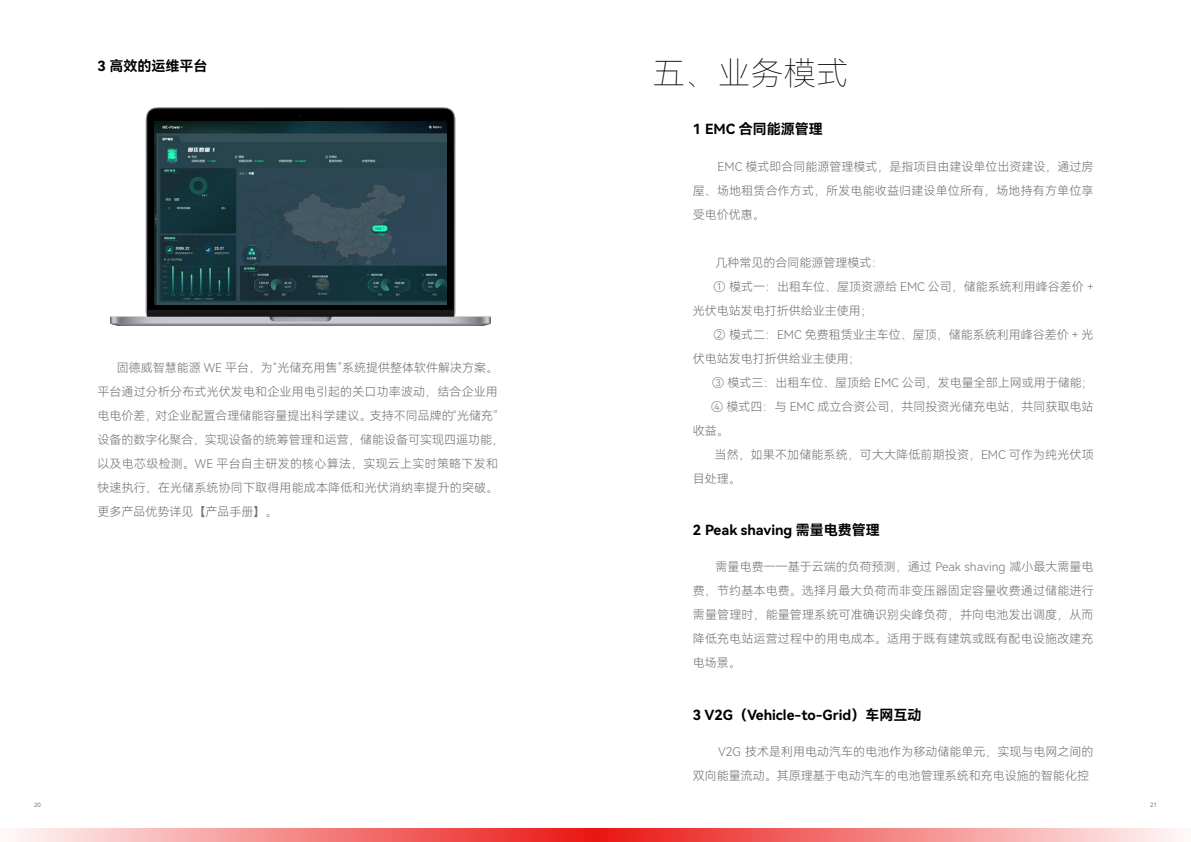
<style>
.page{position:relative;width:1191px;height:842px;background:#fff}
.page>*{position:absolute;margin:0;border:0;box-sizing:border-box;transform-origin:0 0}
.t1{font:32px "Harmony OS Sans SC Thin";color:#000}
.t2{font:14px "Harmony OS Sans SC Bold";color:#000}
.t3{font:12px/24px "Harmony OS Sans SC Light";color:#727171}
.t4{font:6px "Harmony OS Sans SC";color:#7d7d7d}
</style>
<div class="page">
<svg style="left:595px;top:828px;width:584px;height:14px;background:#f38483"></svg>
<svg style="left:13px;top:828px;width:582px;height:14px;background:#f38583"></svg>
<img style="left:110px;top:108px;width:381px;height:217px">
<img style="left:155px;top:122px;width:291px;height:182px">
<p class="t2" style="left:97px;top:57px;width:112px">3 高效的运维平台</p>
<p class="t3" style="left:97px;top:355px;width:408px;text-indent:19px">固德威智慧能源 WE 平台，为“光储充用售”系统提供整体软件解决方案。平台通过分析分布式光伏发电和企业用电引起的关口功率波动，结合企业用电电价差，对企业配置合理储能容量提出科学建议。支持不同品牌的“光储充”设备的数字化聚合，实现设备的统筹管理和运营，储能设备可实现四遥功能，以及电芯级检测。WE 平台自主研发的核心算法，实现云上实时策略下发和快速执行，在光储系统协同下取得用能成本降低和光伏消纳率提升的突破。更多产品优势详见【产品手册】。</p>
<p class="t1" style="left:652px;top:51px;width:197px">五、业务模式</p>
<p class="t2" style="left:693px;top:119px;width:132px">1 EMC 合同能源管理</p>
<p class="t3" style="left:693px;top:154px;width:402px;text-align:justify;text-indent:25px">EMC 模式即合同能源管理模式，是指项目由建设单位出资建设，通过房屋、场地租赁合作方式，所发电能收益归建设单位所有，场地持有方单位享受电价优惠。</p>
<p class="t3" style="left:715px;top:250px;width:169px">几种常见的合同能源管理模式：</p>
<p class="t3" style="left:693px;top:274px;width:402px;text-indent:21px">① 模式一：出租车位、屋顶资源给 EMC 公司，储能系统利用峰谷差价 +光伏电站发电打折供给业主使用；</p>
<p class="t3" style="left:693px;top:322px;width:402px;text-indent:21px">② 模式二：EMC 免费租赁业主车位、屋顶，储能系统利用峰谷差价 + 光伏电站发电打折供给业主使用；</p>
<p class="t3" style="left:712px;top:370px;width:383px">③ 模式三：出租车位、屋顶给 EMC 公司，发电量全部上网或用于储能；</p>
<p class="t3" style="left:693px;top:394px;width:402px;text-indent:18px">④ 模式四：与 EMC 成立合资公司，共同投资光储充电站，共同获取电站收益。</p>
<p class="t3" style="left:693px;top:442px;width:402px;text-indent:22px">当然，如果不加储能系统，可大大降低前期投资，EMC 可作为纯光伏项目处理。</p>
<p class="t2" style="left:693px;top:520px;width:188px">2 Peak shaving 需量电费管理</p>
<p class="t3" style="left:693px;top:555px;width:402px;text-align:justify;text-indent:23px">需量电费一一基于云端的负荷预测，通过 Peak shaving 减小最大需量电费，节约基本电费。选择月最大负荷而非变压器固定容量收费通过储能进行需量管理时，能量管理系统可准确识别尖峰负荷，并向电池发出调度，从而降低充电站运营过程中的用电成本。适用于既有建筑或既有配电设施改建充电场景。</p>
<p class="t2" style="left:693px;top:705px;width:230px">3 V2G（Vehicle-to-Grid）车网互动</p>
<p class="t3" style="left:693px;top:739px;width:402px;text-indent:25px">V2G 技术是利用电动汽车的电池作为移动储能单元，实现与电网之间的双向能量流动。其原理基于电动汽车的电池管理系统和充电设施的智能化控</p>
<p class="t4" style="left:34px;top:801px;width:8px">20</p>
<p class="t4" style="left:1150px;top:801px;width:8px">21</p>
</div>
